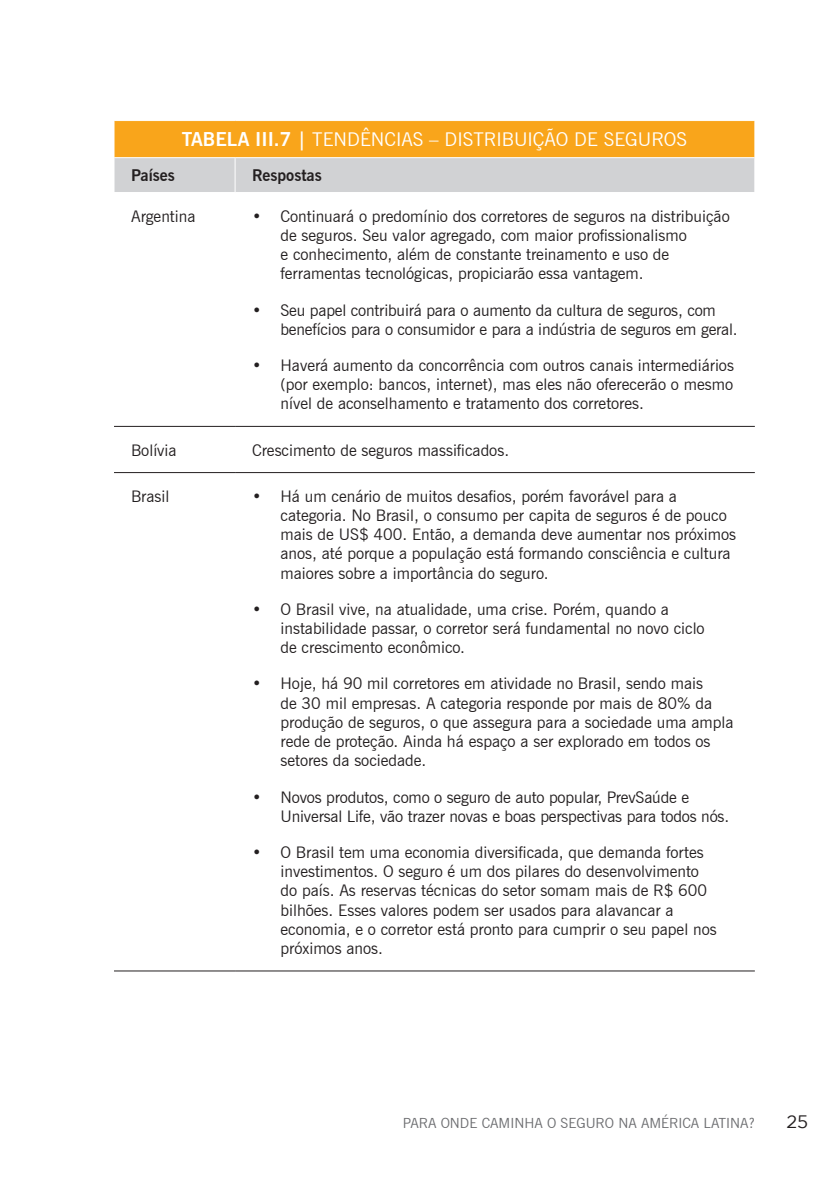
<style>
.page{position:relative;width:840px;height:1191px;background:#fff}
.page>*{position:absolute;margin:0;border:0;box-sizing:border-box;transform-origin:0 0}
.t1{font:19px "News Gothic BT";color:#fff}
.t2{font:18px "Gotham";color:#231f20}
.t3{font:16px/19.2px "News Gothic BT";color:#231f20}
.t4{font:700 16px "News Gothic BT";color:#231f20}
.t5{font:14px "News Gothic BT";color:#6c6d70}
.s1{font-weight:700}
</style>
<div class="page">
<div style="left:114px;top:121px;width:640px;height:37px;background:#f9a51b"></div>
<div style="left:114px;top:158px;width:640px;height:34px;background:#d1d2d4"></div>
<hr style="left:114px;top:426px;width:121px;height:1px;background:#231f20">
<hr style="left:235px;top:426px;width:519px;height:1px;background:#231f20">
<hr style="left:114px;top:472px;width:121px;height:1px;background:#231f20">
<hr style="left:235px;top:472px;width:519px;height:1px;background:#231f20">
<hr style="left:114px;top:970px;width:121px;height:1px;background:#231f20">
<hr style="left:235px;top:970px;width:519px;height:1px;background:#231f20">
<hr style="left:113px;top:157px;width:122px;height:1px;background:#fff">
<hr style="left:235px;top:157px;width:520px;height:1px;background:#fff">
<hr style="left:234px;top:158px;width:1px;height:34px;background:#fff">
<p class="t1" style="left:182px;top:128px;width:506px"><span class="s1">TABELA III.7 |</span> TENDÊNCIAS – DISTRIBUIÇÃO DE SEGUROS</p>
<p class="t4" style="left:131px;top:166px;width:45px">Países</p>
<p class="t4" style="left:252px;top:166px;width:71px">Respostas</p>
<p class="t3" style="left:131px;top:206px;width:66px">Argentina</p>
<p class="t3" style="left:280px;top:206px;width:450px;text-indent:-28px">• Continuará o predomínio dos corretores de seguros na distribuição de seguros. Seu valor agregado, com maior profissionalismo<br>e conhecimento, além de constante treinamento e uso de ferramentas tecnológicas, propiciarão essa vantagem.</p>
<p class="t3" style="left:280px;top:300px;width:458px;text-indent:-28px">• Seu papel contribuirá para o aumento da cultura de seguros, com benefícios para o consumidor e para a indústria de seguros em geral.</p>
<p class="t3" style="left:280px;top:355px;width:455px;text-align:justify;text-indent:-28px">• Haverá aumento da concorrência com outros canais intermediários (por exemplo: bancos, internet), mas eles não oferecerão o mesmo nível de aconselhamento e tratamento dos corretores.</p>
<p class="t3" style="left:131px;top:440px;width:47px">Bolívia</p>
<p class="t3" style="left:252px;top:440px;width:258px">Crescimento de seguros massificados.</p>
<p class="t3" style="left:131px;top:486px;width:40px">Brasil</p>
<p class="t3" style="left:280px;top:486px;width:457px;text-indent:-28px">• Há um cenário de muitos desafios, porém favorável para a categoria. No Brasil, o consumo per capita de seguros é de pouco mais de US$ 400. Então, a demanda deve aumentar nos próximos anos, até porque a população está formando consciência e cultura maiores sobre a importância do seguro.</p>
<p class="t3" style="left:280px;top:599px;width:425px;text-indent:-28px">• O Brasil vive, na atualidade, uma crise. Porém, quando a instabilidade passar, o corretor será fundamental no novo ciclo de crescimento econômico.</p>
<p class="t3" style="left:280px;top:674px;width:454px;text-indent:-28px">• Hoje, há 90 mil corretores em atividade no Brasil, sendo mais<br>de 30 mil empresas. A categoria responde por mais de 80% da produção de seguros, o que assegura para a sociedade uma ampla rede de proteção. Ainda há espaço a ser explorado em todos os setores da sociedade.</p>
<p class="t3" style="left:280px;top:787px;width:450px;text-indent:-28px">• Novos produtos, como o seguro de auto popular, PrevSaúde e<br>Universal Life, vão trazer novas e boas perspectivas para todos nós.</p>
<p class="t3" style="left:280px;top:842px;width:437px;text-indent:-28px">• O Brasil tem uma economia diversificada, que demanda fortes investimentos. O seguro é um dos pilares do desenvolvimento do país. As reservas técnicas do setor somam mais de R$ 600 bilhões. Esses valores podem ser usados para alavancar a economia, e o corretor está pronto para cumprir o seu papel nos próximos anos.</p>
<p class="t5" style="left:402px;top:1115px;width:353px">PARA ONDE CAMINHA O SEGURO NA AMÉRICA LATINA?</p>
<p class="t2" style="left:786px;top:1112px;width:23px">25</p>
</div>
